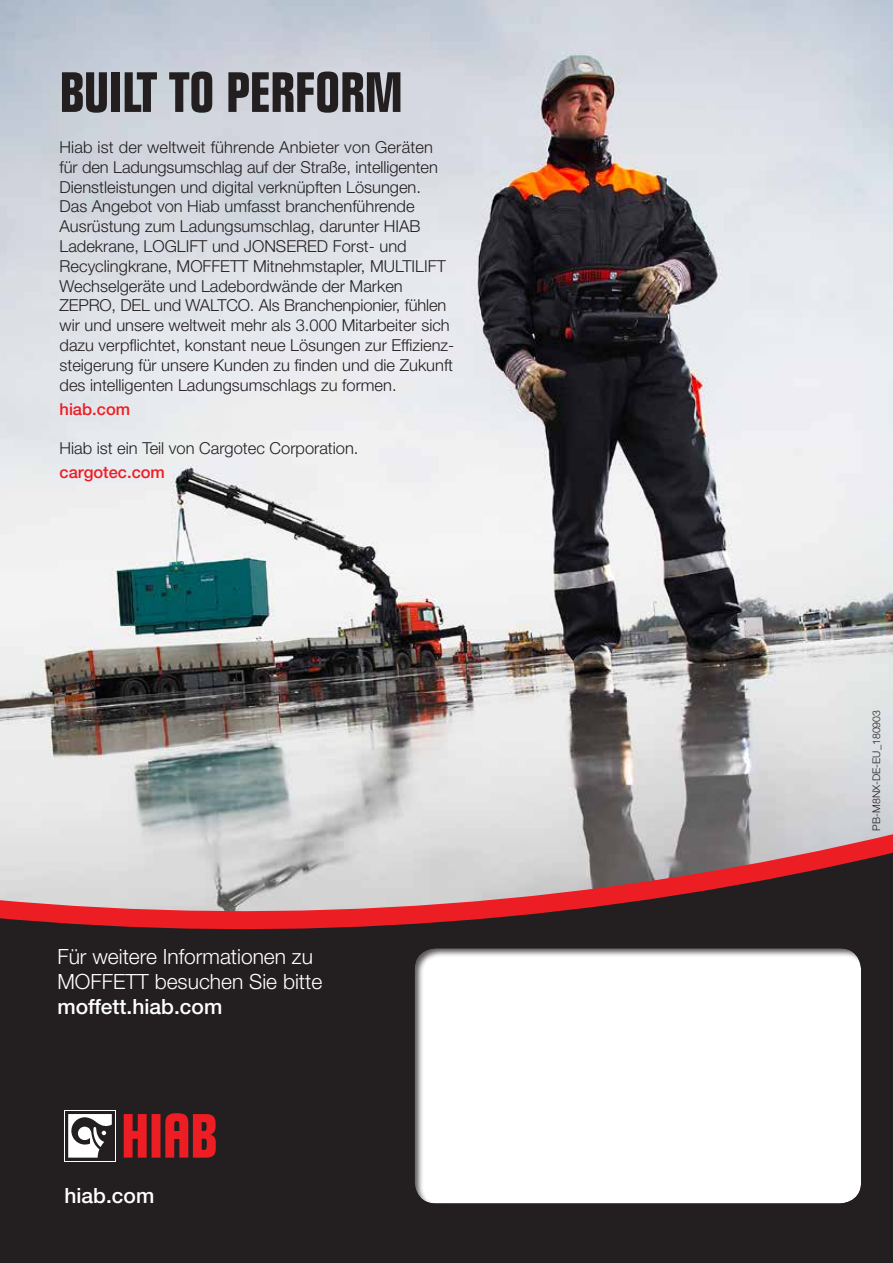
<style>
.page{position:relative;width:893px;height:1263px;background:#fff}
.page>*{position:absolute;margin:0;border:0;box-sizing:border-box;transform-origin:0 0}
.t1{font:700 condensed 55.5px "Folio Std";color:#231f20}
.t2{font:300 21px/25.2px "Helvetica Neue LT Std";color:#fff}
.t3{font:500 21px "Helvetica Neue LT Std";color:#fff}
.t4{font:300 16.5px/19.8px "Helvetica Neue LT Std";color:#231f20}
.t5{font:500 16.5px "Helvetica Neue LT Std";color:#ed1d24}
.t6{font:300 10.5px "Helvetica Neue LT Std";color:#231f20}
</style>
<div class="page">
<div style="left:0;top:932px;width:893px;height:331px;background:#231f20"></div>
<img style="left:0;top:0;width:893px;height:819px">
<svg style="left:0;top:819px;width:893px;height:110px;background:#b08c8e"></svg>
<svg style="left:64px;top:1110px;width:52px;height:51px"></svg>
<div style="left:65px;top:1111px;width:50px;height:49px;background:#231f20"></div>
<svg style="left:68px;top:1114px;width:44px;height:43px"></svg>
<svg style="left:124px;top:1113px;width:92px;height:45px;background:#b01d22"></svg>
<div style="left:413px;top:945px;width:448px;height:260px;background:#231f20;opacity:.75"></div>
<h1 class="t1" style="left:60px;top:62px;width:345px">BUILT TO PERFORM</h1>
<p class="t4" style="left:60px;top:137px;width:396px">Hiab ist der weltweit führende Anbieter von Geräten für den Ladungsumschlag auf der Straße, intelligenten Dienstleistungen und digital verknüpften Lösungen.<br>Das Angebot von Hiab umfasst branchenführende Ausrüstung zum Ladungsumschlag, darunter HIAB Ladekrane, LOGLIFT und JONSERED Forst- und Recyclingkrane, MOFFETT Mitnehmstapler, MULTILIFT Wechselgeräte und Ladebordwände der Marken ZEPRO, DEL und WALTCO. Als Branchenpionier, fühlen wir und unsere weltweit mehr als 3.000 Mitarbeiter sich dazu verpflichtet, konstant neue Lösungen zur Effizienz&shy;steigerung für unsere Kunden zu finden und die Zukunft des intelligenten Ladungsumschlags zu formen.</p>
<p class="t5" style="left:60px;top:399px;width:72px">hiab.com</p>
<p class="t4" style="left:60px;top:438px;width:300px">Hiab ist ein Teil von Cargotec Corporation.</p>
<p class="t5" style="left:60px;top:463px;width:107px">cargotec.com</p>
<p class="t2" style="left:57px;top:943px;width:266px">Für weitere Informationen zu<br>MOFFETT besuchen Sie bitte</p>
<p class="t3" style="left:57px;top:994px;width:166px">moffett.hiab.com</p>
<p class="t3" style="left:64px;top:1183px;width:91px">hiab.com</p>
<p class="t6" style="left:870px;top:830px;width:122px;rotate:-90deg">PB-M8NX-DE-EU_180903</p>
</div>
